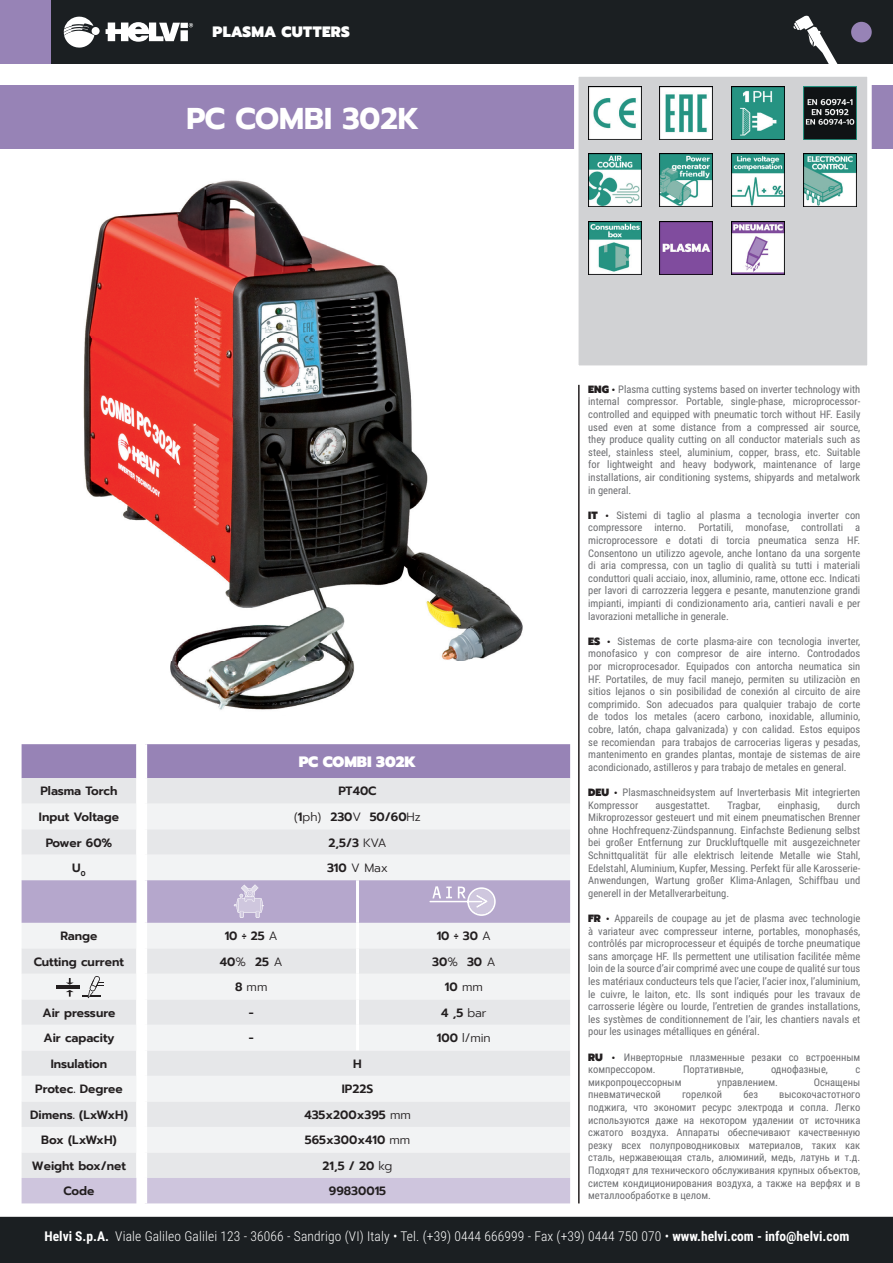
<style>
.page{position:relative;width:893px;height:1263px;background:#fff}
.page>*{position:absolute;margin:0;border:0;box-sizing:border-box;transform-origin:0 0}
.t1{font:700 30px "Prompt";color:#fff}
.t2{font:900 15px "Prompt";letter-spacing:.02em;color:#fff}
.t3{font:900 15px "Prompt";color:#fff}
.t4{font:300 13.5px "Roboto Condensed";letter-spacing:.01em;color:#fff}
.t5{font:600 12px "Prompt";color:#231f20}
.t6{font:300 12px "Prompt";color:#231f20}
.t7{font:600 12px "Prompt";letter-spacing:-.035em;color:#231f20}
.t8{font:10.5px/12.6px "Roboto Condensed";color:#6c6d70;text-align:justify}
.s1{font-weight:300}
.s2{font-weight:600}
.s3{font-family:"Prompt";font-weight:900;color:#231f20}
.s4{font-weight:700}
.s5{font-family:"Roboto"}
</style>
<div class="page">
<div style="left:0;top:1217px;width:893px;height:46px;background:#1b1f22"></div>
<div style="left:0;top:0;width:893px;height:64px;background:#1b1f22"></div>
<div style="left:851px;top:22px;width:21px;height:20px;background:#9783b6;border-radius:50%"></div>
<div style="left:0;top:0;width:51px;height:64px;background:#9783b6"></div>
<svg style="left:64px;top:16px;width:36px;height:32px"></svg>
<svg style="left:106px;top:22px;width:87px;height:20px"></svg>
<hr style="left:578px;top:385px;width:2px;height:818px;background:#231f20">
<div style="left:0;top:85px;width:893px;height:64px;background:#9783b6"></div>
<div style="left:574px;top:72px;width:298px;height:298px;background:#d1d2d4;border:4px solid #fff"></div>
<svg style="left:793px;top:16px;width:45px;height:48px"></svg>
<svg style="left:22px;top:744px;width:548px;height:459px"></svg>
<img style="left:83px;top:180px;width:440px;height:530px">
<img style="left:588px;top:86px;width:53px;height:54px">
<img style="left:660px;top:221px;width:53px;height:53px">
<img style="left:731px;top:221px;width:53px;height:53px">
<img style="left:660px;top:153px;width:53px;height:53px">
<img style="left:588px;top:221px;width:53px;height:53px">
<img style="left:660px;top:86px;width:53px;height:54px">
<img style="left:731px;top:86px;width:53px;height:54px">
<img style="left:588px;top:153px;width:53px;height:53px">
<img style="left:731px;top:153px;width:53px;height:53px">
<img style="left:804px;top:153px;width:53px;height:53px">
<img style="left:804px;top:86px;width:53px;height:54px">
<h2 class="t2" style="left:213px;top:20px;width:139px">PLASMA CUTTERS</h2>
<h1 class="t1" style="left:186px;top:96px;width:234px">PC COMBI 302K</h1>
<h2 class="t3" style="left:299px;top:750px;width:119px">PC COMBI 302K</h2>
<p class="t5" style="left:40px;top:782px;width:79px">Plasma Torch</p>
<p class="t5" style="left:338px;top:782px;width:40px">PT40C</p>
<p class="t5" style="left:39px;top:808px;width:82px">Input Voltage</p>
<p class="t5" style="left:294px;top:808px;width:128px"><span class="s1">(</span>1<span class="s1">ph)</span> 230<span class="s1">V</span> 50/60<span class="s1">Hz</span></p>
<p class="t5" style="left:46px;top:833px;width:68px">Power 60%</p>
<p class="t5" style="left:328px;top:833px;width:60px">2,5/3 <span class="s1">KVA</span></p>
<p class="t5" style="left:72px;top:859px;width:15px">U<sub>0</sub></p>
<p class="t6" style="left:327px;top:859px;width:62px"><span class="s2">310</span> V Max</p>
<p class="t5" style="left:61px;top:927px;width:38px">Range</p>
<p class="t5" style="left:225px;top:927px;width:55px">10 ÷ 25 <span class="s1">A</span></p>
<p class="t5" style="left:437px;top:927px;width:56px">10 ÷ 30 <span class="s1">A</span></p>
<p class="t5" style="left:34px;top:952px;width:92px">Cutting current</p>
<p class="t5" style="left:220px;top:952px;width:64px">40<span class="s1">%</span> 25 <span class="s1">A</span></p>
<p class="t5" style="left:432px;top:952px;width:65px">30<span class="s1">%</span> 30 <span class="s1">A</span></p>
<p class="t6" style="left:235px;top:978px;width:34px"><span class="s2">8</span> mm</p>
<p class="t5" style="left:445px;top:978px;width:39px">10 <span class="s1">mm</span></p>
<p class="t5" style="left:42px;top:1003px;width:75px">Air pressure</p>
<p class="t5" style="left:249px;top:1003px;width:6px">-</p>
<p class="t5" style="left:441px;top:1003px;width:47px">4 ,5 <span class="s1">bar</span></p>
<p class="t5" style="left:43px;top:1029px;width:73px">Air capacity</p>
<p class="t5" style="left:249px;top:1029px;width:6px">-</p>
<p class="t6" style="left:437px;top:1029px;width:55px"><span class="s2">100</span> l/min</p>
<p class="t5" style="left:51px;top:1054px;width:58px">Insulation</p>
<p class="t5" style="left:353px;top:1054px;width:10px">H</p>
<p class="t5" style="left:35px;top:1080px;width:89px">Protec. Degree</p>
<p class="t5" style="left:342px;top:1080px;width:33px">IP22S</p>
<p class="t5" style="left:30px;top:1105px;width:99px">Dimens. (LxWxH)</p>
<p class="t5" style="left:304px;top:1105px;width:108px">435x200x395 <span class="s1">mm</span></p>
<p class="t7" style="left:41px;top:1131px;width:77px">Box (LxWxH)</p>
<p class="t5" style="left:305px;top:1131px;width:107px">565x300x410 <span class="s1">mm</span></p>
<p class="t5" style="left:32px;top:1156px;width:96px">Weight box/net</p>
<p class="t5" style="left:323px;top:1156px;width:71px">21,5 / 20 <span class="s1">kg</span></p>
<p class="t5" style="left:64px;top:1182px;width:32px">Code</p>
<p class="t5" style="left:329px;top:1182px;width:59px">99830015</p>
<p class="t8" style="left:588px;top:382px;width:274px"><span class="s3">ENG •</span> Plasma cutting systems based on inverter technology with internal compressor. Portable, single-phase, microprocessor&shy;controlled and equipped with pneumatic torch without HF. Easily used even at some distance from a compressed air source, they produce quality cutting on all conductor materials such as steel, stainless steel, aluminium, copper, brass, etc. Suitable for lightweight and heavy bodywork, maintenance of large installations, air conditioning systems, shipyards and metalwork in general.</p>
<p class="t8" style="left:588px;top:508px;width:274px"><span class="s3">IT •</span> Sistemi di taglio al plasma a tecnologia inverter con compressore interno. Portatili, monofase, controllati a microprocessore e dotati di torcia pneumatica senza HF.<br>Consentono un utilizzo agevole, anche lontano da una sorgente di aria compressa, con un taglio di qualità su tutti i materiali conduttori quali acciaio, inox, alluminio, rame, ottone ecc. Indicati per lavori di carrozzeria leggera e pesante, manutenzione grandi impianti, impianti di condizionamento aria, cantieri navali e per lavorazioni metalliche in generale.</p>
<p class="t8" style="left:588px;top:634px;width:274px"><span class="s3">ES •</span> Sistemas de corte plasma-aire con tecnologia inverter, monofasico y con compresor de aire interno. Controdados por microprocesador. Equipados con antorcha neumatica sin HF. Portatiles, de muy facil manejo, permiten su utilizaciòn en sitios lejanos o sin posibilidad de conexión al circuito de aire comprimido. Son adecuados para qualquier trabajo de corte de todos los metales (acero carbono, inoxidable, alluminio, cobre, latón, chapa galvanizada) y con calidad. Estos equipos se recomiendan para trabajos de carrocerias ligeras y pesadas, mantenimento en grandes plantas, montaje de sistemas de aire acondicionado, astilleros y para trabajo de metales en general.</p>
<p class="t8" style="left:588px;top:785px;width:274px"><span class="s3">DEU •</span> Plasmaschneidsystem auf Inverterbasis Mit integrierten<br>Kompressor</p>
<p class="t8" style="left:588px;top:798px;width:274px;text-indent:249px">durch Mikroprozessor gesteuert und mit einem pneumatischen Brenner ohne Hochfrequenz-Zündspannung. Einfachste Bedienung selbst bei großer Entfernung zur Druckluftquelle mit ausgezeichneter Schnittqualität für alle elektrisch leitende Metalle wie Stahl, Edelstahl, Aluminium, Kupfer, Messing. Perfekt für alle Karosserie-Anwendungen, Wartung großer Klima-Anlagen, Schiffbau und generell in der Metallverarbeitung.</p>
<p class="t8" style="left:588px;top:911px;width:274px"><span class="s3">FR •</span> Appareils de coupage au jet de plasma avec technologie à variateur avec compresseur interne, portables, monophasés, contrôlés par microprocesseur et équipés de torche pneumatique sans amorçage HF. Ils permettent une utilisation facilitée même loin de la source d’air comprimé avec une coupe de qualité sur tous les matériaux conducteurs tels que l’acier, l’acier inox, l’aluminium, le cuivre, le laiton, etc. Ils sont indiqués pour les travaux de carrosserie légère ou lourde, l’entretien de grandes installations, les systèmes de conditionnement de l’air, les chantiers navals et pour les usinages métalliques en général.</p>
<p class="t8" style="left:588px;top:1050px;width:274px"><span class="s3">RU •</span> Инверторные плазменные резаки со встроенным компрессором.</p>
<p class="t8" style="left:655px;top:798px;width:56px">ausgestattet.</p>
<p class="t8" style="left:727px;top:798px;width:35px">Tragbar,</p>
<p class="t8" style="left:778px;top:798px;width:44px">einphasig,</p>
<p class="t8" style="left:683px;top:1063px;width:62px">Портативные,</p>
<p class="t8" style="left:771px;top:1063px;width:58px">однофазные,</p>
<p class="t8" style="left:855px;top:1063px;width:6px">с</p>
<p class="t8" style="left:588px;top:1075px;width:95px">микропроцессорным</p>
<p class="t8" style="left:717px;top:1075px;width:62px">управлением.</p>
<p class="t8" style="left:814px;top:1075px;width:48px">Оснащены</p>
<p class="t8" style="left:588px;top:1088px;width:74px">пневматической</p>
<p class="t8" style="left:682px;top:1088px;width:42px">горелкой</p>
<p class="t8" style="left:743px;top:1088px;width:16px">без</p>
<p class="t8" style="left:588px;top:1088px;width:274px;text-indent:191px">высокочастотного поджига, что экономит ресурс электрода и сопла. Легко используются даже на некотором удалении от источника сжатого воздуха. Аппараты обеспечивают качественную резку всех полупроводниковых материалов, таких как сталь, нержавеющая сталь, алюминий, медь, латунь и т.д.<br>Подходят для технического обслуживания крупных объектов, систем кондиционирования воздуха, а также на верфях и в металлообработке в целом.</p>
<p class="t4" style="left:45px;top:1227px;width:806px"><span class="s4">Helvi S.p.A.</span> Viale Galileo Galilei 123 - 36066 - Sandrigo (VI) Italy <span class="s5">•</span> Tel. (+39) 0444 666999 - Fax (+39) 0444 750 070 <span class="s5">•</span> <span class="s4">www.helvi.com - info@helvi.com</span></p>
</div>
